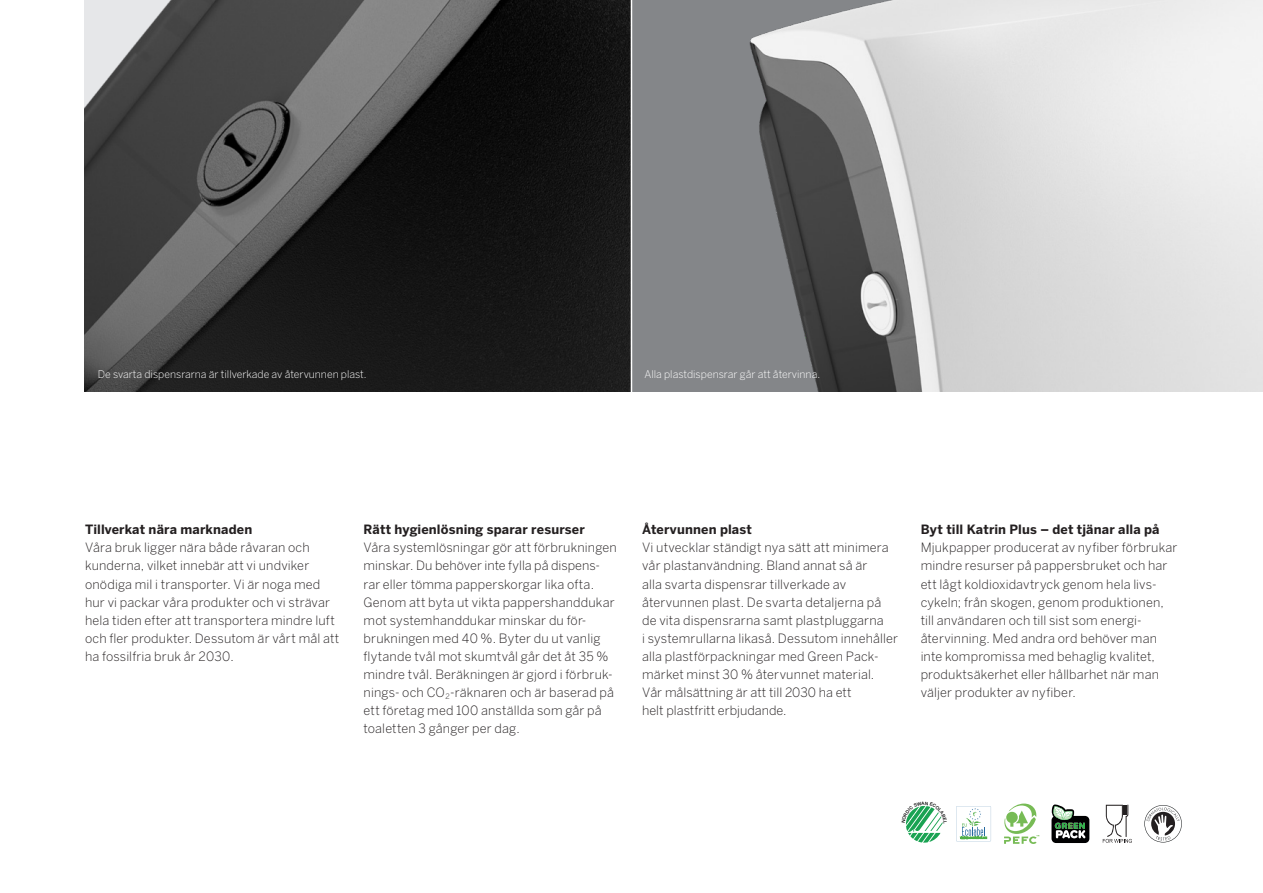
<style>
.page{position:relative;width:1263px;height:893px;background:#fff}
.page>*{position:absolute;margin:0;border:0;box-sizing:border-box;transform-origin:0 0}
.t1{font:300 12.75px/18px "Benton Sans";letter-spacing:.01em;color:#231f20}
.t2{font:700 12.75px "Benton Sans";letter-spacing:.01em;color:#231f20}
.t3{font:300 10.5px "Benton Sans";color:#fff}
</style>
<div class="page">
<img style="left:84px;top:0;width:547px;height:391px">
<div style="left:631px;top:0;width:632px;height:391px;background:#848689"></div>
<img style="left:749px;top:0;width:514px;height:391px">
<hr style="left:631px;top:0;width:1px;height:395px;background:#fff">
<svg style="left:1103px;top:805px;width:29px;height:38px"></svg>
<svg style="left:1144px;top:805px;width:38px;height:37px"></svg>
<div style="left:954px;top:805px;width:38px;height:38px;background:linear-gradient(to right,#e0e9f1,#dfe9f0);border-radius:2px"></div>
<svg style="left:956px;top:806px;width:35px;height:35px"></svg>
<svg style="left:1051px;top:804px;width:38px;height:39px"></svg>
<svg style="left:1004px;top:803px;width:35px;height:41px"></svg>
<svg style="left:905px;top:806px;width:38px;height:37px"></svg>
<p class="t3" style="left:98px;top:368px;width:270px">De svarta dispensrarna är tillverkade av återvunnen plast.</p>
<p class="t3" style="left:644px;top:368px;width:177px">Alla plastdispensrar går att återvinna.</p>
<p class="t2" style="left:85px;top:522px;width:169px">Tillverkat nära marknaden</p>
<p class="t1" style="left:85px;top:539px;width:256px">Våra bruk ligger nära både råvaran och kunderna, vilket innebär att vi undviker onödiga mil i transporter. Vi är noga med hur vi packar våra produkter och vi strävar hela tiden efter att transportera mindre luft och fler produkter. Dessutom är vårt mål att ha fossilfria bruk år 2030.</p>
<p class="t2" style="left:364px;top:522px;width:223px">Rätt hygienlösning sparar resurser</p>
<p class="t1" style="left:364px;top:539px;width:255px">Våra systemlösningar gör att förbrukningen minskar. Du behöver inte fylla på dispens&shy;rar eller tömma papperskorgar lika ofta.<br>Genom att byta ut vikta pappershanddukar mot systemhanddukar minskar du för&shy;brukningen med 40 %. Byter du ut vanlig flytande tvål mot skumtvål går det åt 35 % mindre tvål. Beräkningen är gjord i förbruk&shy;nings- och CO<sub>2</sub>-räknaren och är baserad på ett företag med 100 anställda som går på toaletten 3 gånger per dag.</p>
<p class="t2" style="left:642px;top:522px;width:111px">Återvunnen plast</p>
<p class="t1" style="left:642px;top:539px;width:258px">Vi utvecklar ständigt nya sätt att minimera vår plastanvändning. Bland annat så är<br>alla svarta dispensrar tillverkade av återvunnen plast. De svarta detaljerna på de vita dispensrarna samt plastpluggarna<br>i systemrullarna likaså. Dessutom innehåller alla plastförpackningar med Green Pack&shy;märket minst 30 % återvunnet material.<br>Vår målsättning är att till 2030 ha ett<br>helt plastfritt erbjudande.</p>
<p class="t2" style="left:921px;top:522px;width:240px">Byt till Katrin Plus – det tjänar alla på</p>
<p class="t1" style="left:921px;top:539px;width:258px">Mjukpapper producerat av nyfiber förbrukar mindre resurser på pappersbruket och har ett lågt koldioxidavtryck genom hela livs&shy;cykeln; från skogen, genom produktionen, till användaren och till sist som energi&shy;återvinning. Med andra ord behöver man inte kompromissa med behaglig kvalitet, produktsäkerhet eller hållbarhet när man väljer produkter av nyfiber.</p>
</div>
